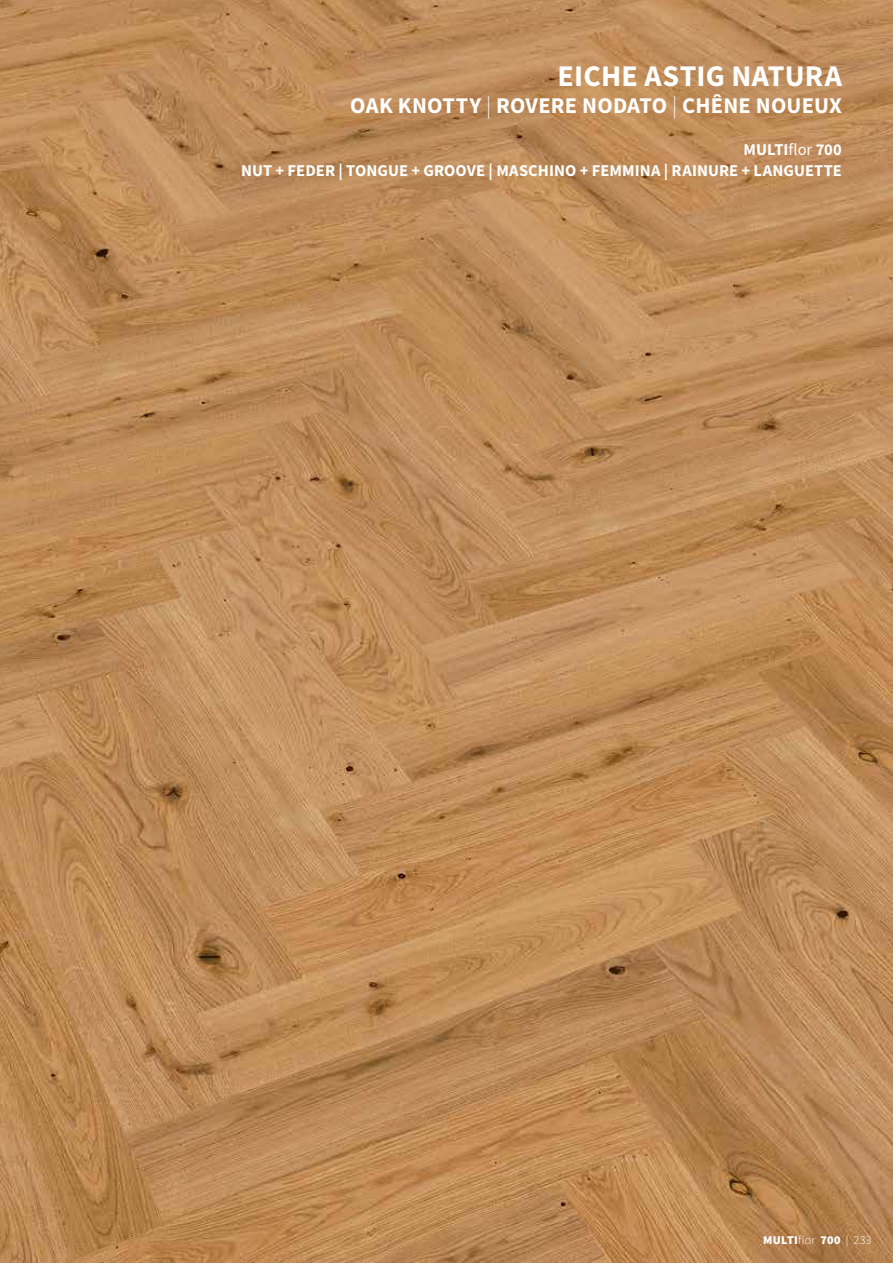
<style>
.page{position:relative;width:893px;height:1263px;background:#fff}
.page>*{position:absolute;margin:0;border:0;box-sizing:border-box;transform-origin:0 0}
.t1{font:700 30px "Source Sans Pro";letter-spacing:.005em;color:#fff}
.t2{font:700 22.5px "Source Sans Pro";letter-spacing:.01em;color:#fff}
.t3{font:700 16.5px/21px "Source Sans Pro";letter-spacing:.005em;color:#fff;text-align:right}
.t4{font:900 12px "Source Sans Pro";letter-spacing:.025em;color:#fff}
.s1{font-weight:300}
.s2{font-weight:400}
</style>
<div class="page">
<img style="left:0;top:0;width:893px;height:1263px">
<h1 class="t1" style="left:558px;top:56px;width:286px">EICHE ASTIG NATURA</h1>
<h2 class="t2" style="left:350px;top:91px;width:493px">OAK KNOTTY <span class="s1">|</span> ROVERE NODATO <span class="s1">|</span> CHÊNE NOUEUX</h2>
<p class="t3" style="left:241px;top:139px;width:602px">MULTI<span class="s2">flor</span> 700<br>NUT + FEDER | TONGUE + GROOVE | MASCHINO + FEMMINA | RAINURE + LANGUETTE</p>
<p class="t4" style="left:763px;top:1231px;width:110px">MULTI<span class="s1">flor</span> 700 <span class="s1">| 233</span></p>
</div>
